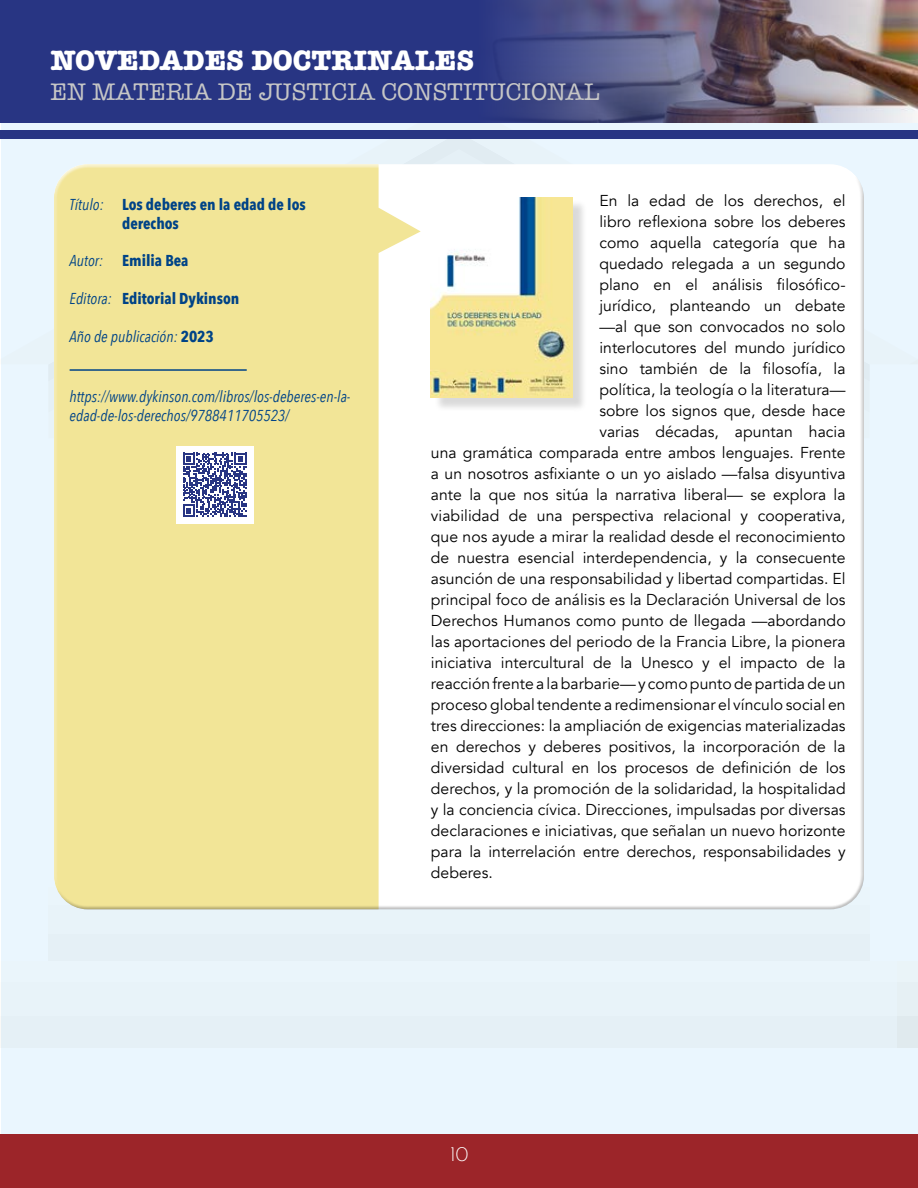
<style>
.page{position:relative;width:918px;height:1188px;background:#fff}
.page>*{position:absolute;margin:0;border:0;box-sizing:border-box;transform-origin:0 0}
.t1{font:700 28.95px "American Typewriter";color:#fff}
.t2{font:24.75px "American Typewriter";color:#c6c6c6}
.t3{font:300 18.3px "Spartan MB";color:#fff}
.t4{font:15.75px "Avenir";letter-spacing:.005em;color:#000}
.t5{font:italic 15.75px/18.9px "Avenir Next Condensed";color:#004387}
.t6{font:700 15.75px/18.9px "Avenir Next Condensed";color:#004387}
.s1{font-weight:400;font-style:italic}
.s2{font-weight:700;font-style:normal}
</style>
<div class="page">
<div style="left:1px;top:0;width:917px;height:1188px;background:#eaf6fe"></div>
<div style="left:0;top:961px;width:918px;height:87px;background:#e8f3f9"></div>
<div style="left:48px;top:887px;width:822px;height:74px;background:#e5f0f6"></div>
<svg style="left:0;top:100px;width:918px;height:60px"></svg>
<div style="left:0;top:1134px;width:918px;height:54px;background:#9c2529"></div>
<div style="left:1px;top:0;width:917px;height:122px;background:#283583"></div>
<img style="left:500px;top:0;width:418px;height:122px">
<div style="left:0;top:131px;width:918px;height:8px;background:#283583"></div>
<div style="left:50px;top:160px;width:813px;height:733px;background:#fff;opacity:.75"></div>
<div style="left:55px;top:175px;width:814px;height:735px;background:#000;opacity:.25"></div>
<div style="left:433px;top:200px;width:154px;height:212px;background:#000;opacity:.15"></div>
<img style="left:431px;top:197px;width:141px;height:200px">
<hr style="left:70px;top:369px;width:177px;height:2px;background:#004387">
<div style="left:176px;top:446px;width:77px;height:78px;background:#fff"></div>
<svg style="left:106px;top:438px;width:141px;height:100px"></svg>
<h1 class="t1" style="left:50px;top:35px;width:425px">NOVEDADES DOCTRINALES</h1>
<h2 class="t2" style="left:50px;top:73px;width:551px">EN MATERIA DE JUSTICIA CONSTITUCIONAL</h2>
<p class="t6" style="left:122px;top:195px;width:185px;text-indent:-52px"><span class="s1">Título:</span> Los deberes en la edad de los derechos</p>
<p class="t6" style="left:70px;top:251px;width:120px"><span class="s1">Autor:</span> Emilia Bea</p>
<p class="t6" style="left:70px;top:289px;width:171px"><span class="s1">Editora:</span> Editorial Dykinson</p>
<p class="t5" style="left:70px;top:327px;width:146px">Año de publicación: <span class="s2">2023</span></p>
<p class="t5" style="left:70px;top:387px;width:282px">https://www.dykinson.com/libros/los-deberes-en-la&shy;edad-de-los-derechos/9788411705523/</p>
<p class="t4" style="left:599px;top:191px;width:248px">En la edad de los derechos, el</p>
<p class="t4" style="left:599px;top:212px;width:248px">libro reflexiona sobre los deberes</p>
<p class="t4" style="left:599px;top:233px;width:248px">como aquella categoría que ha</p>
<p class="t4" style="left:599px;top:254px;width:248px">quedado relegada a un segundo</p>
<p class="t4" style="left:599px;top:275px;width:248px">plano en el análisis filosófico-</p>
<p class="t4" style="left:599px;top:296px;width:248px">jurídico, planteando un debate</p>
<p class="t4" style="left:599px;top:317px;width:248px">—al que son convocados no solo</p>
<p class="t4" style="left:599px;top:338px;width:248px">interlocutores del mundo jurídico</p>
<p class="t4" style="left:599px;top:359px;width:248px">sino también de la filosofía, la</p>
<p class="t4" style="left:599px;top:380px;width:248px">política, la teología o la literatura—</p>
<p class="t4" style="left:599px;top:401px;width:248px">sobre los signos que, desde hace</p>
<p class="t4" style="left:599px;top:422px;width:248px">varias décadas, apuntan hacia</p>
<p class="t4" style="left:431px;top:443px;width:416px">una gramática comparada entre ambos lenguajes. Frente</p>
<p class="t4" style="left:431px;top:464px;width:416px">a un nosotros asfixiante o un yo aislado —falsa disyuntiva</p>
<p class="t4" style="left:431px;top:485px;width:416px">ante la que nos sitúa la narrativa liberal— se explora la</p>
<p class="t4" style="left:431px;top:506px;width:416px">viabilidad de una perspectiva relacional y cooperativa,</p>
<p class="t4" style="left:431px;top:527px;width:416px">que nos ayude a mirar la realidad desde el reconocimiento</p>
<p class="t4" style="left:431px;top:548px;width:416px">de nuestra esencial interdependencia, y la consecuente</p>
<p class="t4" style="left:431px;top:569px;width:416px">asunción de una responsabilidad y libertad compartidas. El</p>
<p class="t4" style="left:431px;top:590px;width:416px">principal foco de análisis es la Declaración Universal de los</p>
<p class="t4" style="left:431px;top:611px;width:416px">Derechos Humanos como punto de llegada —abordando</p>
<p class="t4" style="left:431px;top:632px;width:416px">las aportaciones del periodo de la Francia Libre, la pionera</p>
<p class="t4" style="left:431px;top:653px;width:416px">iniciativa intercultural de la Unesco y el impacto de la</p>
<p class="t4" style="left:431px;top:674px;width:416px">reacción frente a la barbarie— y como punto de partida de un</p>
<p class="t4" style="left:431px;top:695px;width:416px">proceso global tendente a redimensionar el vínculo social en</p>
<p class="t4" style="left:431px;top:716px;width:416px">tres direcciones: la ampliación de exigencias materializadas</p>
<p class="t4" style="left:431px;top:737px;width:416px">en derechos y deberes positivos, la incorporación de la</p>
<p class="t4" style="left:431px;top:758px;width:416px">diversidad cultural en los procesos de definición de los</p>
<p class="t4" style="left:431px;top:779px;width:416px">derechos, y la promoción de la solidaridad, la hospitalidad</p>
<p class="t4" style="left:431px;top:800px;width:416px">y la conciencia cívica. Direcciones, impulsadas por diversas</p>
<p class="t4" style="left:431px;top:821px;width:416px">declaraciones e iniciativas, que señalan un nuevo horizonte</p>
<p class="t4" style="left:431px;top:842px;width:416px">para la interrelación entre derechos, responsabilidades y</p>
<p class="t4" style="left:431px;top:863px;width:63px">deberes.</p>
<p class="t3" style="left:450px;top:1142px;width:21px">10</p>
</div>
